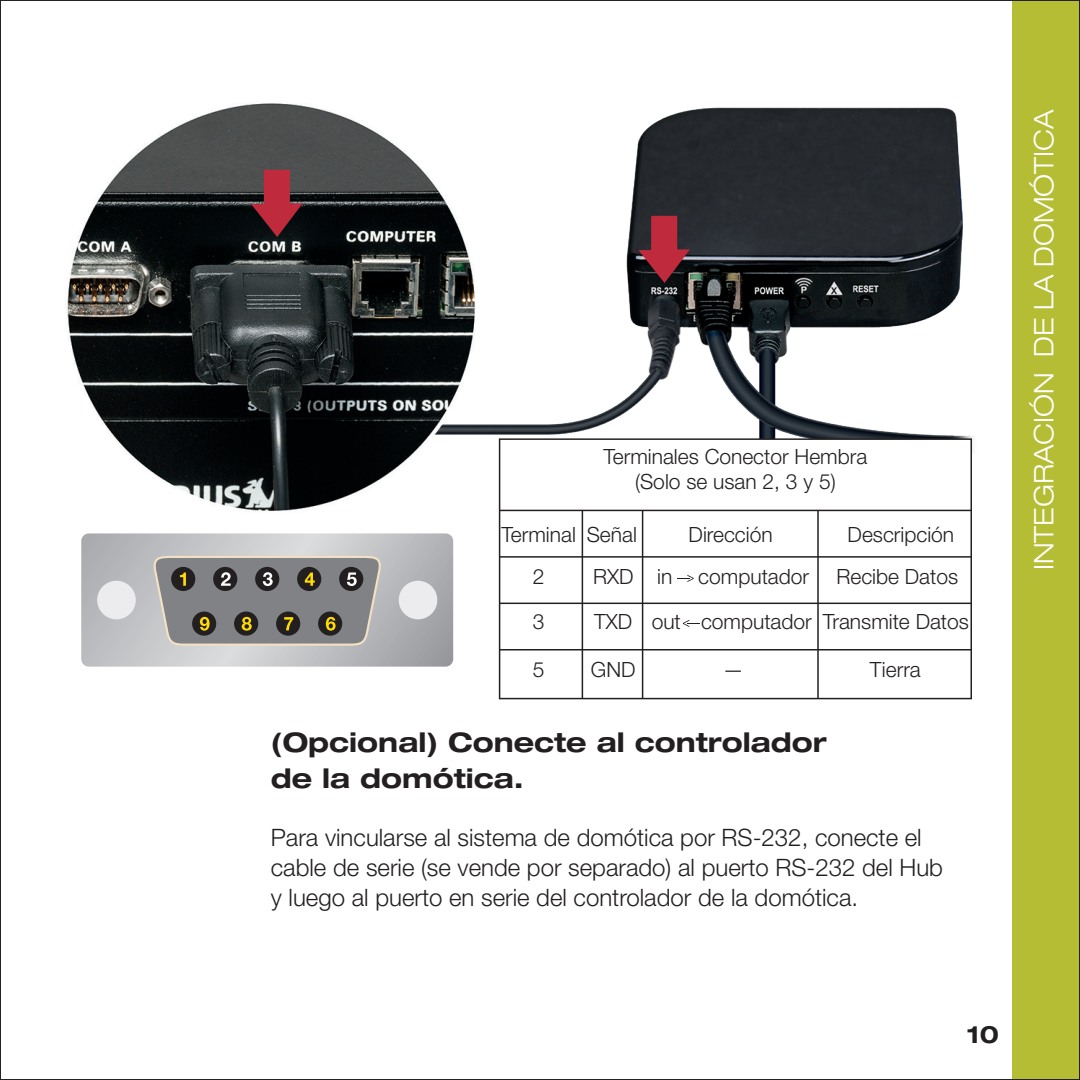
<style>
.page{position:relative;width:1080px;height:1080px;background:#fff}
.page>*{position:absolute;margin:0;border:0;box-sizing:border-box;transform-origin:0 0}
.t1{font:700 expanded 27px "Helvetica Neue LT Std";color:#231f20}
.t2{font:300 expanded 27px "Helvetica Neue LT Std";color:#fff}
.t3{font:300 24px/30px "Helvetica Neue LT Std";color:#231f20}
.t4{font:700 expanded 24px "Helvetica Neue LT Std";color:#231f20}
.t5{font:300 21px "Helvetica Neue LT Std";color:#231f20}
</style>
<div class="page">
<img style="left:488px;top:107px;width:485px;height:369px">
<svg style="left:638px;top:216px;width:52px;height:67px;background:#6f2731"></svg>
<img style="left:67px;top:103px;width:421px;height:408px">
<svg style="left:251px;top:170px;width:52px;height:67px;background:#712932"></svg>
<div style="left:1012px;top:0;width:68px;height:1080px;background:#b4bd34"></div>
<svg style="left:81px;top:533px;width:372px;height:134px;background:#bcbdc0"></svg>
<svg style="left:152px;top:555px;width:230px;height:92px;background:#81807c"></svg>
<div style="left:97px;top:581px;width:39px;height:38px;background:#ececee;border-radius:50%"></div>
<div style="left:399px;top:581px;width:38px;height:38px;background:#ececee;border-radius:50%"></div>
<div style="left:500px;top:439px;width:471px;height:71px;background:#fff"></div>
<svg style="left:500px;top:511px;width:471px;height:187px"></svg>
<hr style="left:499px;top:438px;width:65px;height:2px;background:#231f20">
<hr style="left:499px;top:440px;width:1px;height:70px;background:#231f20">
<hr style="left:564px;top:438px;width:79px;height:2px;background:#231f20">
<hr style="left:643px;top:438px;width:175px;height:2px;background:#231f20">
<hr style="left:818px;top:438px;width:154px;height:2px;background:#231f20">
<hr style="left:971px;top:440px;width:1px;height:70px;background:#231f20">
<hr style="left:499px;top:510px;width:65px;height:1px;background:#231f20">
<hr style="left:499px;top:511px;width:1px;height:45px;background:#231f20">
<hr style="left:564px;top:510px;width:79px;height:1px;background:#231f20">
<hr style="left:582px;top:511px;width:1px;height:45px;background:#231f20">
<hr style="left:643px;top:510px;width:175px;height:1px;background:#231f20">
<hr style="left:642px;top:511px;width:1px;height:45px;background:#231f20">
<hr style="left:818px;top:510px;width:154px;height:1px;background:#231f20">
<hr style="left:817px;top:511px;width:2px;height:45px;background:#231f20">
<hr style="left:971px;top:511px;width:1px;height:45px;background:#231f20">
<hr style="left:499px;top:556px;width:80px;height:2px;background:#231f20">
<hr style="left:499px;top:558px;width:1px;height:45px;background:#231f20">
<hr style="left:579px;top:556px;width:64px;height:2px;background:#231f20">
<hr style="left:582px;top:558px;width:1px;height:45px;background:#231f20">
<hr style="left:643px;top:556px;width:175px;height:2px;background:#231f20">
<hr style="left:642px;top:558px;width:1px;height:45px;background:#231f20">
<hr style="left:818px;top:556px;width:154px;height:2px;background:#231f20">
<hr style="left:817px;top:558px;width:2px;height:45px;background:#231f20">
<hr style="left:971px;top:558px;width:1px;height:45px;background:#231f20">
<hr style="left:499px;top:603px;width:65px;height:1px;background:#231f20">
<hr style="left:499px;top:604px;width:1px;height:45px;background:#231f20">
<hr style="left:564px;top:603px;width:79px;height:1px;background:#231f20">
<hr style="left:582px;top:604px;width:1px;height:45px;background:#231f20">
<hr style="left:643px;top:603px;width:175px;height:1px;background:#231f20">
<hr style="left:642px;top:604px;width:1px;height:45px;background:#231f20">
<hr style="left:818px;top:603px;width:154px;height:1px;background:#231f20">
<hr style="left:817px;top:604px;width:2px;height:45px;background:#231f20">
<hr style="left:971px;top:604px;width:1px;height:45px;background:#231f20">
<hr style="left:499px;top:649px;width:65px;height:2px;background:#231f20">
<hr style="left:499px;top:651px;width:1px;height:47px;background:#231f20">
<hr style="left:564px;top:649px;width:79px;height:2px;background:#231f20">
<hr style="left:582px;top:651px;width:1px;height:47px;background:#231f20">
<hr style="left:643px;top:649px;width:175px;height:2px;background:#231f20">
<hr style="left:642px;top:651px;width:1px;height:47px;background:#231f20">
<hr style="left:818px;top:649px;width:154px;height:2px;background:#231f20">
<hr style="left:817px;top:651px;width:2px;height:47px;background:#231f20">
<hr style="left:971px;top:651px;width:1px;height:47px;background:#231f20">
<hr style="left:499px;top:698px;width:71px;height:1px;background:#231f20">
<hr style="left:570px;top:698px;width:73px;height:1px;background:#231f20">
<hr style="left:643px;top:698px;width:175px;height:1px;background:#231f20">
<hr style="left:818px;top:698px;width:154px;height:1px;background:#231f20">
<svg style="left:677px;top:575px;width:17px;height:7px"></svg>
<svg style="left:683px;top:620px;width:17px;height:7px"></svg>
<p class="t5" style="left:604px;top:443px;width:265px">Terminales Conector Hembra</p>
<p class="t5" style="left:635px;top:469px;width:202px">(Solo se usan 2, 3 y 5)</p>
<p class="t5" style="left:502px;top:522px;width:76px">Terminal</p>
<p class="t5" style="left:587px;top:522px;width:52px">Señal</p>
<p class="t5" style="left:689px;top:522px;width:86px">Dirección</p>
<p class="t5" style="left:848px;top:522px;width:108px">Descripción</p>
<p class="t5" style="left:533px;top:564px;width:13px">2</p>
<p class="t5" style="left:533px;top:609px;width:13px">3</p>
<p class="t5" style="left:533px;top:657px;width:13px">5</p>
<p class="t5" style="left:593px;top:564px;width:42px">RXD</p>
<p class="t5" style="left:594px;top:609px;width:40px">TXD</p>
<p class="t5" style="left:591px;top:657px;width:46px">GND</p>
<p class="t5" style="left:657px;top:564px;width:153px">in computador</p>
<p class="t5" style="left:652px;top:609px;width:162px">out computador</p>
<p class="t5" style="left:723px;top:657px;width:22px">—</p>
<p class="t5" style="left:836px;top:564px;width:123px">Recibe Datos</p>
<p class="t5" style="left:823px;top:609px;width:148px">Transmite Datos</p>
<p class="t5" style="left:870px;top:657px;width:53px">Tierra</p>
<p class="t1" style="left:271px;top:725px;width:557px">(Opcional) Conecte al controlador</p>
<p class="t1" style="left:271px;top:761px;width:254px">de la domótica.</p>
<p class="t3" style="left:271px;top:822px;width:674px">Para vincularse al sistema de domótica por RS-232, conecte el cable de serie (se vende por separado) al puerto RS-232 del Hub y luego al puerto en serie del controlador de la domótica.</p>
<p class="t2" style="left:1028px;top:570px;width:463px;rotate:-90deg">INTEGRACIÓN DE LA DOMÓTICA</p>
<p class="t4" style="left:967px;top:1020px;width:34px">10</p>
</div>
